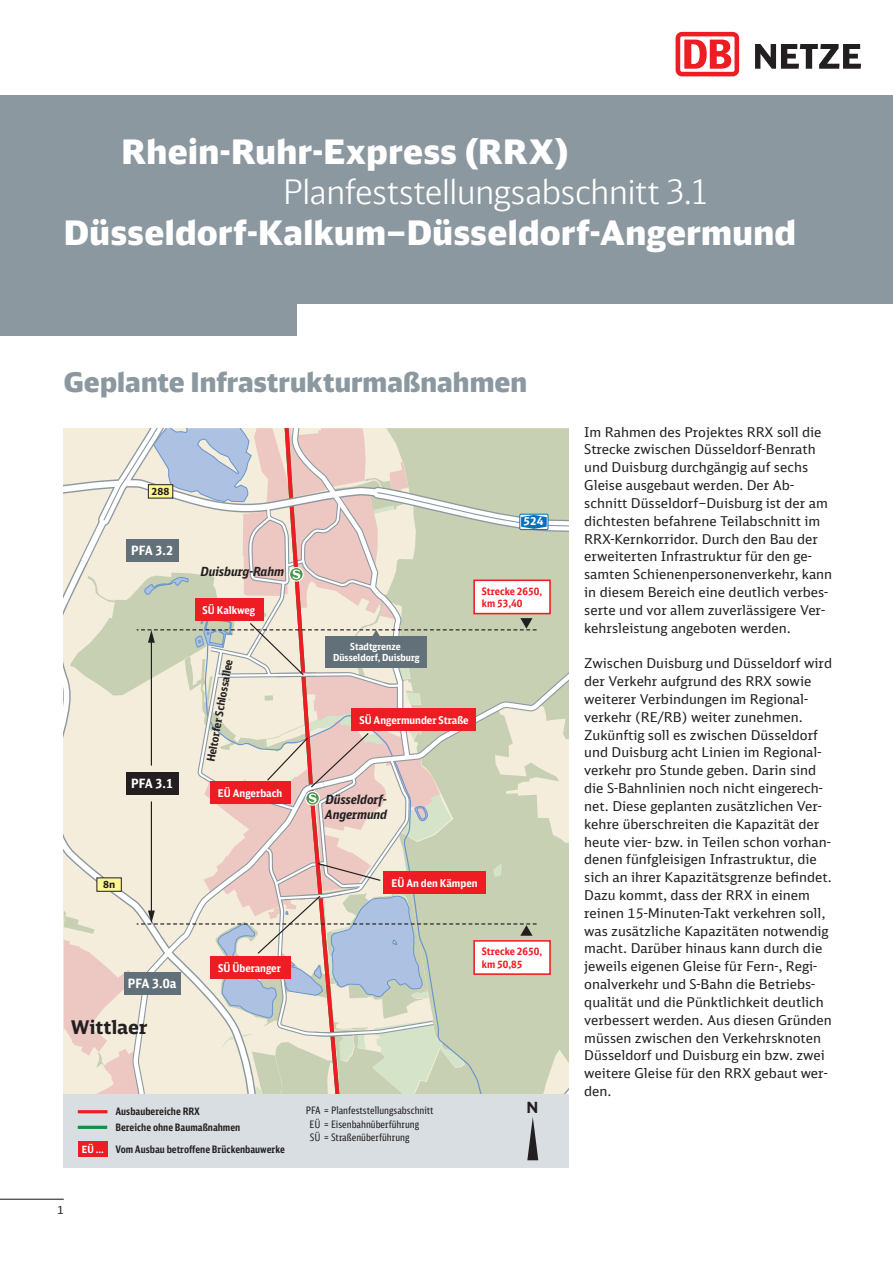
<style>
.page{position:relative;width:893px;height:1263px;background:#fff}
.page>*{position:absolute;margin:0;border:0;box-sizing:border-box;transform-origin:0 0}
.t1{font:900 33.75px "DB Head";letter-spacing:.01em;color:#fff}
.t2{font:300 33.75px "DB Head";letter-spacing:-.005em;color:#fff}
.t3{font:900 27px "DB Head";letter-spacing:.005em;color:#8b98a0}
.t4{font:700 18.9px "DB Sans";color:#231f20}
.t5{font:700 15.45px "DB Sans";color:#231f20}
.t6{font:13.5px/17.9px "DB Sans";color:#231f20}
.t7{font:700 12.75px "DB Sans Cond";color:#fff}
.t8{font:italic 700 12.6px/15.1px "DB Sans Cond";color:#231f20}
.t9{font:11.25px "DB Sans";color:#231f20}
.t10{font:700 11.1px "DB Sans";color:#fff}
.t11{font:700 10.95px "DB Sans Cond";color:#231f20}
.t12{font:700 10.65px "DB Sans Cond";color:#fff}
.t13{font:700 10.2px/22px "DB Sans Comp";color:#231f20;scale:1.04 1}
.t14{font:10.2px/13.5px "DB Sans Comp";color:#231f20;scale:1.04 1}
.t15{font:700 10.2px/12.3px "DB Sans Cond";color:#ee1d23}
.t16{font:700 9.9px "DB Sans";color:#231f20}
.t17{font:700 9.9px "DB Sans Cond";color:#fff}
.t18{font:700 9.75px/11.6px "DB Sans Cond";color:#fff;text-align:center}
</style>
<div class="page">
<div style="left:0;top:252px;width:297px;height:84px;background:#8b98a0"></div>
<div style="left:0;top:96px;width:893px;height:208px;background:#8b98a0"></div>
<div style="left:64px;top:1094px;width:505px;height:74px;background:#d8dee2"></div>
<svg style="left:64px;top:428px;width:505px;height:732px;background:#d9d0c3"></svg>
<hr style="left:78px;top:1126px;width:29px;height:3px;background:#0d9344">
<hr style="left:78px;top:1110px;width:29px;height:3px;background:#ee1d23">
<div style="left:78px;top:1141px;width:29px;height:16px;background:#ee1d23"></div>
<hr style="left:0;top:1199px;width:64px;height:1px;background:#231f20">
<svg style="left:755px;top:44px;width:106px;height:25px"></svg>
<div style="left:676px;top:32px;width:63px;height:44px;background:#ee1d23;border-radius:6px"></div>
<div style="left:680px;top:36px;width:54px;height:36px;background:#fff;border-radius:2px"></div>
<svg style="left:684px;top:40px;width:47px;height:29px"></svg>
<h1 class="t1" style="left:122px;top:130px;width:448px">Rhein-Ruhr-Express (RRX)</h1>
<h1 class="t2" style="left:283px;top:171px;width:425px">Planfeststellungsabschnitt 3.1</h1>
<h1 class="t1" style="left:64px;top:211px;width:734px">Düsseldorf-Kalkum–Düsseldorf-Angermund</h1>
<h2 class="t3" style="left:64px;top:365px;width:465px">Geplante Infrastrukturmaßnahmen</h2>
<p class="t16" style="left:152px;top:485px;width:19px">288</p>
<p class="t7" style="left:131px;top:543px;width:43px">PFA 3.2</p>
<p class="t7" style="left:131px;top:776px;width:43px">PFA 3.1</p>
<p class="t8" style="left:201px;top:563px;width:85px">Duisburg-Rahm</p>
<p class="t12" style="left:203px;top:603px;width:54px">SÜ Kalkweg</p>
<p class="t11" style="left:204px;top:760px;width:105px;rotate:-80deg">Heltorfer Schlossallee</p>
<p class="t12" style="left:218px;top:786px;width:66px">EÜ Angerbach</p>
<p class="t16" style="left:103px;top:878px;width:14px">8n</p>
<p class="t7" style="left:128px;top:975px;width:50px">PFA 3.0a</p>
<h3 class="t4" style="left:71px;top:1015px;width:78px">Wittlaer</h3>
<p class="t12" style="left:218px;top:961px;width:64px">SÜ Überanger</p>
<p class="t10" style="left:523px;top:514px;width:21px">524</p>
<p class="t18" style="left:333px;top:640px;width:88px">Stadtgrenze<br>Düsseldorf, Duisburg</p>
<p class="t15" style="left:482px;top:585px;width:62px">Strecke 2650, km 53,40</p>
<p class="t12" style="left:359px;top:713px;width:111px">SÜ Angermunder Straße</p>
<p class="t8" style="left:325px;top:791px;width:64px">Düsseldorf-<br>Angermund</p>
<p class="t12" style="left:392px;top:877px;width:87px">EÜ An den Kämpen</p>
<p class="t15" style="left:482px;top:945px;width:62px">Strecke 2650, km 50,85</p>
<p class="t17" style="left:82px;top:1143px;width:24px">EÜ ...</p>
<p class="t13" style="left:115px;top:1100px;width:83px">Ausbaubereiche RRX</p>
<p class="t5" style="left:526px;top:1097px;width:13px">N</p>
<p class="t13" style="left:115px;top:1116px;width:165px">Bereiche ohne Baumaßnahmen<br>Vom Ausbau betroffene Brückenbauwerke</p>
<p class="t14" style="left:310px;top:1104px;width:121px;text-indent:-4px">PFA = Planfeststellungsabschnitt<br>EÜ = Eisenbahnüberführung<br>SÜ = Straßenüberführung</p>
<p class="t9" style="left:57px;top:1203px;width:8px">1</p>
<p class="t6" style="left:584px;top:423px;width:249px">Im Rahmen des Projektes RRX soll die Strecke zwischen Düsseldorf-Benrath und Duisburg durchgängig auf sechs Gleise ausgebaut werden. Der Ab&shy;schnitt Düsseldorf–Duisburg ist der am dichtesten befahrene Teilabschnitt im RRX-Kernkorridor. Durch den Bau der erweiterten Infrastruktur für den ge&shy;samten Schienenpersonenverkehr, kann in diesem Bereich eine deutlich verbes&shy;serte und vor allem zuverlässigere Ver&shy;kehrsleistung angeboten werden.</p>
<p class="t6" style="left:584px;top:654px;width:249px">Zwischen Duisburg und Düsseldorf wird der Verkehr aufgrund des RRX sowie weiterer Verbindungen im Regional&shy;verkehr (RE/RB) weiter zunehmen.<br>Zukünftig soll es zwischen Düsseldorf und Duisburg acht Linien im Regional&shy;verkehr pro Stunde geben. Darin sind die S-Bahnlinien noch nicht eingerech&shy;net. Diese geplanten zusätzlichen Ver&shy;kehre überschreiten die Kapazität der heute vier- bzw. in Teilen schon vorhan&shy;denen fünfgleisigen Infrastruktur, die sich an ihrer Kapazitätsgrenze befindet.<br>Dazu kommt, dass der RRX in einem reinen 15-Minuten-Takt verkehren soll, was zusätzliche Kapazitäten notwendig macht. Darüber hinaus kann durch die jeweils eigenen Gleise für Fern-, Regi&shy;onalverkehr und S-Bahn die Betriebs&shy;qualität und die Pünktlichkeit deutlich verbessert werden. Aus diesen Gründen müssen zwischen den Verkehrsknoten Düsseldorf und Duisburg ein bzw. zwei weitere Gleise für den RRX gebaut wer&shy;den.</p>
</div>
